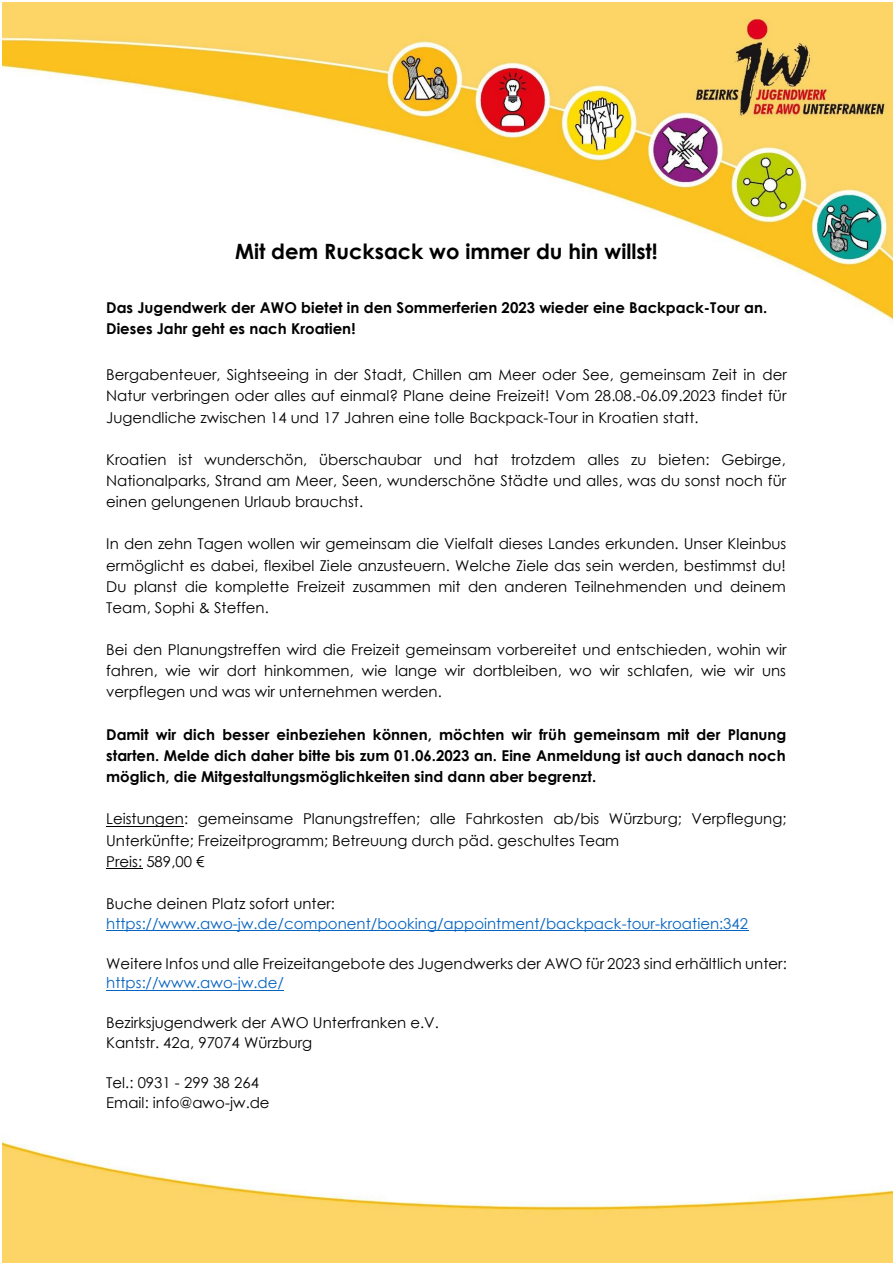
<style>
.page{position:relative;width:893px;height:1263px;background:#fff}
.page>*{position:absolute;margin:0;border:0;box-sizing:border-box;transform-origin:0 0}
.t1{font:700 21px "Century Gothic";color:#000}
.t2{font:15px/21.1px "Century Gothic";color:#000;text-align:justify}
.t3{font:700 15px/21.1px "Century Gothic";color:#000}
.t4{font:15px "Century Gothic";letter-spacing:.005em;color:#0563c1}
</style>
<div class="page">
<img style="left:2px;top:2px;width:891px;height:1261px">
<hr style="left:106px;top:826px;width:78px;height:1px;background:#000">
<hr style="left:106px;top:868px;width:36px;height:1px;background:#000">
<hr style="left:106px;top:930px;width:642px;height:1px;background:#0563c1">
<hr style="left:106px;top:990px;width:178px;height:1px;background:#0563c1">
<h1 class="t1" style="left:235px;top:243px;width:424px">Mit dem Rucksack wo immer du hin willst!</h1>
<p class="t3" style="left:106px;top:298px;width:663px">Das Jugendwerk der AWO bietet in den Sommerferien 2023 wieder eine Backpack-Tour an.<br>Dieses Jahr geht es nach Kroatien!</p>
<p class="t2" style="left:106px;top:366px;width:682px">Bergabenteuer, Sightseeing in der Stadt, Chillen am Meer oder See, gemeinsam Zeit in der Natur verbringen oder alles auf einmal? Plane deine Freizeit! Vom 28.08.-06.09.2023 findet für Jugendliche zwischen 14 und 17 Jahren eine tolle Backpack-Tour in Kroatien statt.</p>
<p class="t2" style="left:106px;top:450px;width:682px">Kroatien ist wunderschön, überschaubar und hat trotzdem alles zu bieten: Gebirge, Nationalparks, Strand am Meer, Seen, wunderschöne Städte und alles, was du sonst noch für einen gelungenen Urlaub brauchst.</p>
<p class="t2" style="left:106px;top:535px;width:682px">In den zehn Tagen wollen wir gemeinsam die Vielfalt dieses Landes erkunden. Unser Kleinbus ermöglicht es dabei, flexibel Ziele anzusteuern. Welche Ziele das sein werden, bestimmst du!<br>Du planst die komplette Freizeit zusammen mit den anderen Teilnehmenden und deinem Team, Sophi &amp; Steffen.</p>
<p class="t2" style="left:106px;top:640px;width:682px">Bei den Planungstreffen wird die Freizeit gemeinsam vorbereitet und entschieden, wohin wir fahren, wie wir dort hinkommen, wie lange wir dortbleiben, wo wir schlafen, wie wir uns verpflegen und was wir unternehmen werden.</p>
<p class="t3" style="left:106px;top:725px;width:682px;text-align:justify">Damit wir dich besser einbeziehen können, möchten wir früh gemeinsam mit der Planung starten. Melde dich daher bitte bis zum 01.06.2023 an. Eine Anmeldung ist auch danach noch möglich, die Mitgestaltungsmöglichkeiten sind dann aber begrenzt.</p>
<p class="t2" style="left:106px;top:810px;width:682px;text-align:left">Leistungen: gemeinsame Planungstreffen; alle Fahrkosten ab/bis Würzburg; Verpflegung;<br>Unterkünfte; Freizeitprogramm; Betreuung durch päd. geschultes Team<br>Preis: 589,00 €</p>
<p class="t2" style="left:106px;top:894px;width:230px">Buche deinen Platz sofort unter:</p>
<p class="t4" style="left:106px;top:918px;width:643px">https://www.awo-jw.de/component/booking/appointment/backpack-tour-kroatien:342</p>
<p class="t2" style="left:106px;top:954px;width:682px">Weitere Infos und alle Freizeitangebote des Jugendwerks der AWO für 2023 sind erhältlich unter:</p>
<p class="t4" style="left:106px;top:977px;width:179px">https://www.awo-jw.de/</p>
<p class="t2" style="left:106px;top:1014px;width:334px;line-height:19.8px">Bezirksjugendwerk der AWO Unterfranken e.V.<br>Kantstr. 42a, 97074 Würzburg</p>
<p class="t2" style="left:106px;top:1074px;width:165px;line-height:19.8px">Tel.: 0931 - 299 38 264<br>Email: info@awo-jw.de</p>
</div>
